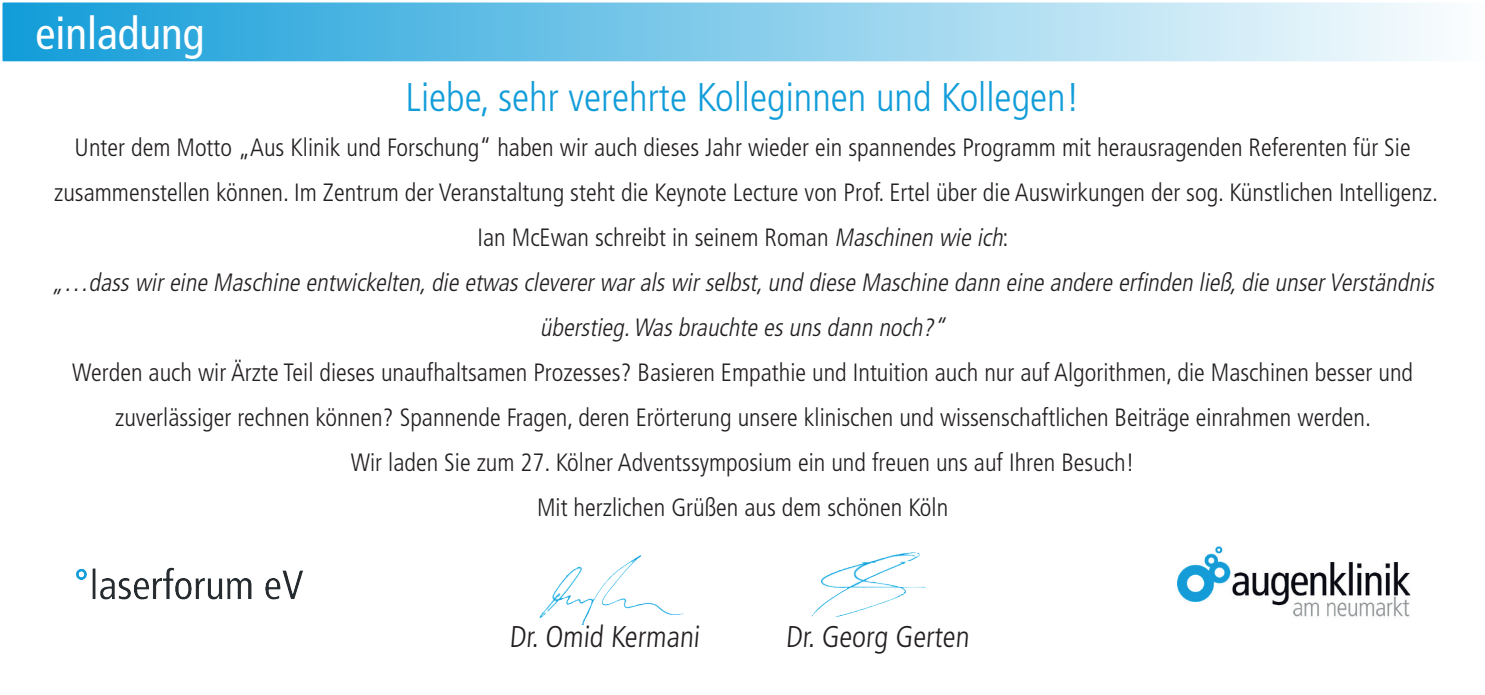
<style>
.page{position:relative;width:1485px;height:695px;background:#fff}
.page>*{position:absolute;margin:0;border:0;box-sizing:border-box;transform-origin:0 0}
.t1{font:condensed 45px "Frutiger LT Std";color:#fff}
.t2{font:300 condensed 40px "Frutiger LT Std";color:#129dd9}
.t3{font:300 condensed 30px "Frutiger LT Std";color:#231f20}
.t4{font:300 condensed 25px/45px "Frutiger LT Std";color:#231f20;text-align:center}
.t5{font:italic 300 condensed 25px/45px "Frutiger LT Std";color:#231f20;text-align:center}
.s1{font-style:italic}
</style>
<div class="page">
<svg style="left:2px;top:2px;width:1435px;height:60px;background:#85cceb"></svg>
<img style="left:811px;top:552px;width:115px;height:65px">
<img style="left:539px;top:555px;width:145px;height:69px">
<img style="left:75px;top:567px;width:228px;height:33px">
<img style="left:1177px;top:546px;width:234px;height:71px">
<p class="t1" style="left:35px;top:7px;width:171px">einladung</p>
<p class="t2" style="left:405px;top:74px;width:676px">Liebe, sehr verehrte Kolleginnen und Kollegen!</p>
<p class="t4" style="left:54px;top:125px;width:1385px">Unter dem Motto „Aus Klinik und Forschung“ haben wir auch dieses Jahr wieder ein spannendes Programm mit herausragenden Referenten für Sie zusammenstellen können. Im Zentrum der Veranstaltung steht die Keynote Lecture von Prof. Ertel über die Auswirkungen der sog. Künstlichen Intelligenz.</p>
<p class="t4" style="left:478px;top:215px;width:532px">Ian McEwan schreibt in seinem Roman <span class="s1">Maschinen wie ich</span>:</p>
<p class="t5" style="left:51px;top:260px;width:1389px">„…dasswireine Maschine entwickelten,die etwasclevererwaralswirselbst,und diese Maschine dann eine andere erfinden ließ,die unserVerständnis überstieg.Wasbrauchte esunsdann noch?“</p>
<p class="t4" style="left:72px;top:350px;width:1342px">Werden auch wir Ärzte Teil dieses unaufhaltsamen Prozesses? Basieren Empathie und Intuition auch nur auf Algorithmen, die Maschinen besser und zuverlässiger rechnen können? Spannende Fragen, deren Erörterung unsere klinischen und wissenschaftlichen Beiträge einrahmen werden.</p>
<p class="t4" style="left:351px;top:440px;width:785px">Wir laden Sie zum 27. Kölner Adventssymposium ein und freuen uns auf Ihren Besuch!</p>
<p class="t4" style="left:537px;top:485px;width:413px">Mit herzlichen Grüßen aus dem schönen Köln</p>
<p class="t3" style="left:509px;top:619px;width:195px">Dr. Omid Kermani</p>
<p class="t3" style="left:785px;top:619px;width:188px">Dr. Georg Gerten</p>
</div>
